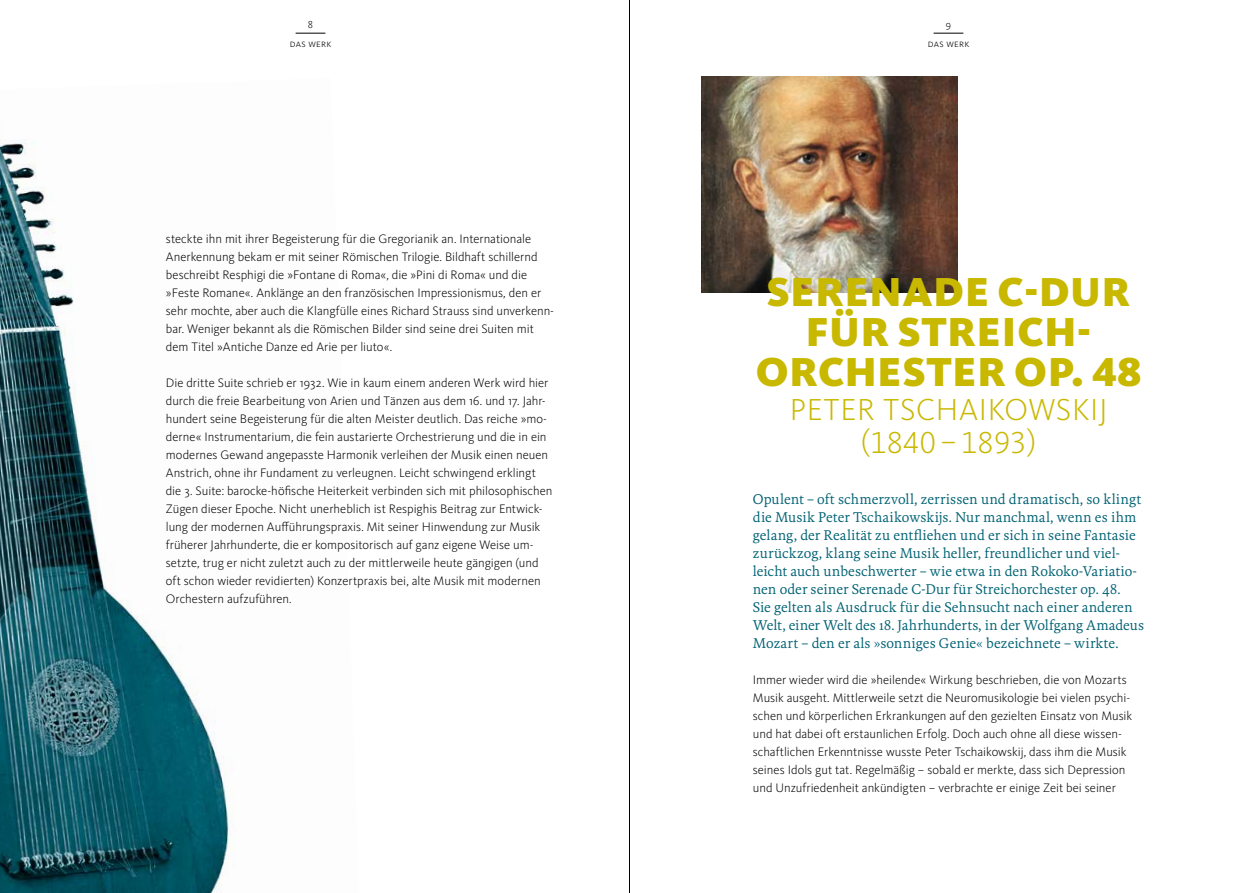
<style>
.page{position:relative;width:1259px;height:893px;background:#fff}
.page>*{position:absolute;margin:0;border:0;box-sizing:border-box;transform-origin:0 0}
.WSO___DIN_A5___Innen{font:900 42px/39.9px "WDR Sans";letter-spacing:.02em;color:#c9b800;text-align:center}
.WSO___DIN_A5___Innen-2{font:300 31.5px/33.6px "WDR Sans";letter-spacing:.02em;color:#c9b800;text-align:center}
.WSO___DIN_A5___Innen-3{font:14.25px/18px "WDR Serif";letter-spacing:.005em;color:#006274}
.WSO___DIN_A5___Innen-4{font:300 12.75px/18px "WDR Sans";color:#000}
.t1{font:300 10.5px "WDR Sans";letter-spacing:.03em;color:#000}
</style>
<div class="page">
<img style="left:0;top:139px;width:229px;height:754px">
<hr style="left:933px;top:33px;width:30px;height:1px;background:#000">
<svg style="left:296px;top:33px;width:29px;height:1px"></svg>
<img style="left:702px;top:77px;width:255px;height:216px">
<hr style="left:629px;top:0;width:1px;height:893px;background:#000">
<p class="t1" style="left:308px;top:18px;width:7px">8</p>
<p class="t1" style="left:946px;top:18px;width:7px">9</p>
<p class="t1" style="left:290px;top:37px;width:43px">das werk</p>
<p class="t1" style="left:927px;top:37px;width:43px">das werk</p>
<p class="WSO___DIN_A5___Innen-4" style="left:166px;top:230px;width:390px">steckte ihn mit ihrer Begeisterung für die Gregorianik an. Internationale Anerkennung bekam er mit seiner Römischen Trilogie. Bildhaft schillernd beschreibt Resphigi die »Fontane di Roma«, die »Pini di Roma« und die »Feste Romane«. Anklänge an den französischen Impressionismus, den er sehr mochte, aber auch die Klangfülle eines Richard Strauss sind unverkenn&shy;bar. Weniger bekannt als die Römischen Bilder sind seine drei Suiten mit dem Titel »Antiche Danze ed Arie per liuto«.</p>
<p class="WSO___DIN_A5___Innen-4" style="left:166px;top:374px;width:388px">Die dritte Suite schrieb er 1932. Wie in kaum einem anderen Werk wird hier durch die freie Bearbeitung von Arien und Tänzen aus dem 16. und 17. Jahr&shy;hundert seine Begeisterung für die alten Meister deutlich. Das reiche »mo&shy;derne« Instrumentarium, die fein austarierte Orchestrierung und die in ein modernes Gewand angepasste Harmonik verleihen der Musik einen neuen Anstrich, ohne ihr Fundament zu verleugnen. Leicht schwingend erklingt die 3. Suite: barocke-höfische Heiterkeit verbinden sich mit philosophischen Zügen dieser Epoche. Nicht unerheblich ist Respighis Beitrag zur Entwick&shy;lung der modernen Aufführungspraxis. Mit seiner Hinwendung zur Musik früherer Jahrhunderte, die er kompositorisch auf ganz eigene Weise um&shy;setzte, trug er nicht zuletzt auch zu der mittlerweile heute gängigen (und oft schon wieder revidierten) Konzertpraxis bei, alte Musik mit modernen Orchestern aufzuführen.</p>
<p class="WSO___DIN_A5___Innen" style="left:755px;top:272px;width:387px">SERENADE C-DUR<br>FÜR STREICH-<br>ORCHESTER OP. 48</p>
<p class="WSO___DIN_A5___Innen-2" style="left:789px;top:392px;width:319px">PETER TSCHAIKOWSKIJ (1840 – 1893)</p>
<p class="WSO___DIN_A5___Innen-3" style="left:753px;top:490px;width:393px">Opulent – oft schmerzvoll, zerrissen und dramatisch, so klingt die Musik Peter Tschaikowskijs. Nur manchmal, wenn es ihm gelang, der Realität zu entfliehen und er sich in seine Fantasie zurückzog, klang seine Musik heller, freundlicher und viel&shy;leicht auch unbeschwerter – wie etwa in den Rokoko-Variatio&shy;nen oder seiner Serenade C-Dur für Streichorchester op. 48.<br>Sie gelten als Ausdruck für die Sehnsucht nach einer anderen Welt, einer Welt des 18. Jahrhunderts, in der Wolfgang Amadeus Mozart – den er als »sonniges Genie« bezeichnete – wirkte.</p>
<p class="WSO___DIN_A5___Innen-4" style="left:753px;top:671px;width:381px">Immer wieder wird die »heilende« Wirkung beschrieben, die von Mozarts Musik ausgeht. Mittlerweile setzt die Neuromusikologie bei vielen psychi&shy;schen und körperlichen Erkrankungen auf den gezielten Einsatz von Musik und hat dabei oft erstaunlichen Erfolg. Doch auch ohne all diese wissen&shy;schaftlichen Erkenntnisse wusste Peter Tschaikowskij, dass ihm die Musik seines Idols gut tat. Regelmäßig – sobald er merkte, dass sich Depression und Unzufriedenheit ankündigten – verbrachte er einige Zeit bei seiner</p>
</div>
